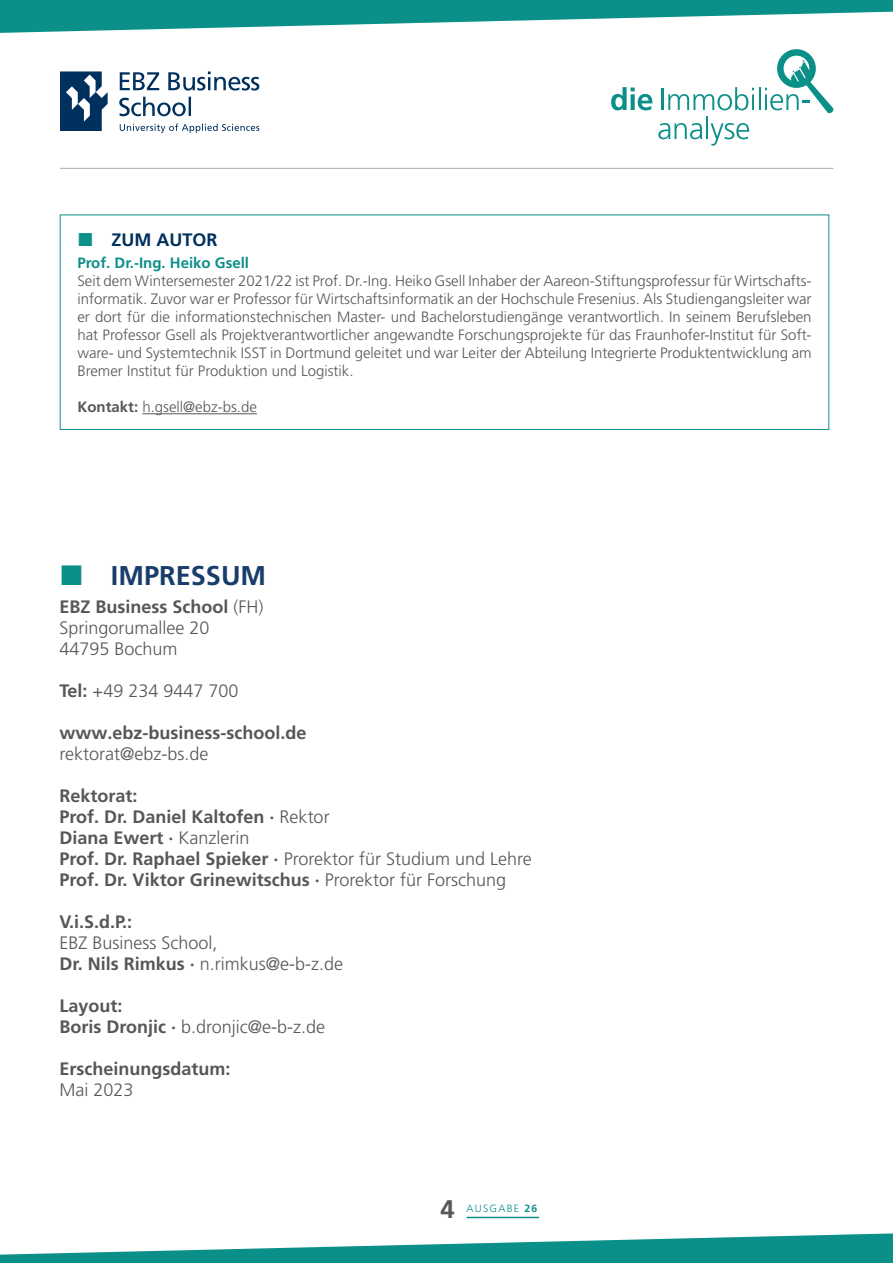
<style>
.page{position:relative;width:893px;height:1263px;background:#fff}
.page>*{position:absolute;margin:0;border:0;box-sizing:border-box;transform-origin:0 0}
.t1{font:700 27.15px "Frutiger LT Pro";color:#193d6a}
.t2{font:700 25.5px "Frutiger LT Pro";color:#575756}
.t3{font:300 18px/21px "Frutiger LT Std";color:#575756}
.t4{font:700 18px/21px "Frutiger LT Pro";color:#575756}
.t5{font:700 18px "Frutiger LT Pro";color:#00305d}
.t6{font:300 15px/18px "Frutiger LT Std";color:#575756;text-align:justify}
.t7{font:700 15px "Frutiger LT Pro";color:#0b8f89}
.t8{font:300 10.5px "Frutiger LT Std";letter-spacing:.12em;color:#0b8f89}
.s1{font-family:"Frutiger LT Pro";font-weight:700}
.s2{font-family:"Frutiger LT Std";font-weight:300}
</style>
<div class="page">
<svg style="left:119px;top:97px;width:72px;height:19px"></svg>
<svg style="left:120px;top:71px;width:139px;height:20px"></svg>
<svg style="left:120px;top:124px;width:139px;height:9px"></svg>
<svg style="left:60px;top:71px;width:48px;height:60px"></svg>
<hr style="left:60px;top:168px;width:773px;height:1px;background:#ada9a7">
<svg style="left:0;top:0;width:893px;height:33px"></svg>
<svg style="left:0;top:1233px;width:893px;height:30px"></svg>
<hr style="left:467px;top:1217px;width:72px;height:1px;background:#0b8f89">
<svg style="left:611px;top:87px;width:41px;height:23px"></svg>
<hr style="left:662px;top:89px;width:2px;height:21px;background:#0b8f89">
<svg style="left:668px;top:87px;width:86px;height:23px"></svg>
<hr style="left:758px;top:87px;width:2px;height:23px;background:#0b8f89">
<svg style="left:765px;top:49px;width:69px;height:65px"></svg>
<svg style="left:658px;top:123px;width:44px;height:16px"></svg>
<hr style="left:706px;top:116px;width:2px;height:23px;background:#0b8f89">
<svg style="left:711px;top:123px;width:38px;height:23px"></svg>
<hr style="left:142px;top:413px;width:115px;height:1px;background:#575756">
<div style="left:60px;top:215px;width:769px;height:215px;border:1px solid #0b8f89"></div>
<p class="t5" style="left:111px;top:229px;width:108px">ZUM AUTOR</p>
<p class="t7" style="left:77px;top:254px;width:173px">Prof. Dr.-Ing. Heiko Gsell</p>
<p class="t6" style="left:77px;top:272px;width:736px">Seit dem Wintersemester 2021/22 ist Prof. Dr.-Ing. Heiko Gsell Inhaber der Aareon-Stiftungsprofessur für Wirtschafts&shy;informatik. Zuvor war er Professor für Wirtschaftsinformatik an der Hochschule Fresenius. Als Studiengangsleiter war er dort für die informationstechnischen Master- und Bachelorstudiengänge verantwortlich. In seinem Berufsleben hat Professor Gsell als Projektverantwortlicher angewandte Forschungsprojekte für das Fraunhofer-Institut für Soft&shy;ware- und Systemtechnik ISST in Dortmund geleitet und war Leiter der Abteilung Integrierte Produktentwicklung am</p>
<p class="t6" style="left:77px;top:362px;width:278px">Bremer Institut für Produktion und Logistik.</p>
<p class="t6" style="left:77px;top:398px;width:181px"><span class="s1">Kontakt:</span> h.gsell@ebz-bs.de</p>
<h2 class="t1" style="left:111px;top:559px;width:157px">IMPRESSUM</h2>
<p class="t3" style="left:60px;top:597px;width:206px"><span class="s1">EBZ Business School</span> (FH)<br>Springorumallee 20<br>44795 Bochum</p>
<p class="t3" style="left:60px;top:681px;width:180px"><span class="s1">Tel:</span> +49 234 9447 700</p>
<p class="t4" style="left:60px;top:723px;width:248px">www.ebz-business-school.de <span class="s2">rektorat@ebz-bs.de</span></p>
<p class="t4" style="left:60px;top:786px;width:80px">Rektorat:</p>
<p class="t4" style="left:60px;top:807px;width:272px">Prof. Dr. Daniel Kaltofen ∙ <span class="s2">Rektor</span></p>
<p class="t4" style="left:60px;top:828px;width:192px">Diana Ewert ∙ <span class="s2">Kanzlerin</span></p>
<p class="t3" style="left:60px;top:849px;width:474px"><span class="s1">Prof. Dr. Raphael Spieker ∙</span> Prorektor für Studium und Lehre</p>
<p class="t4" style="left:60px;top:870px;width:448px">Prof. Dr. Viktor Grinewitschus ∙ <span class="s2">Prorektor für Forschung</span></p>
<p class="t4" style="left:60px;top:912px;width:74px">V.i.S.d.P.:</p>
<p class="t3" style="left:60px;top:933px;width:160px">EBZ Business School,</p>
<p class="t3" style="left:60px;top:954px;width:285px"><span class="s1">Dr. Nils Rimkus ∙</span> n.rimkus@e-b-z.de</p>
<p class="t4" style="left:60px;top:996px;width:65px">Layout:</p>
<p class="t3" style="left:60px;top:1017px;width:267px"><span class="s1">Boris Dronjic ∙</span> b.dronjic@e-b-z.de</p>
<p class="t4" style="left:60px;top:1059px;width:172px">Erscheinungsdatum:</p>
<p class="t3" style="left:60px;top:1080px;width:76px">Mai 2023</p>
<h2 class="t2" style="left:440px;top:1194px;width:16px">4</h2>
<p class="t8" style="left:467px;top:1203px;width:72px">AUSGABE <span class="s1">26</span></p>
</div>
